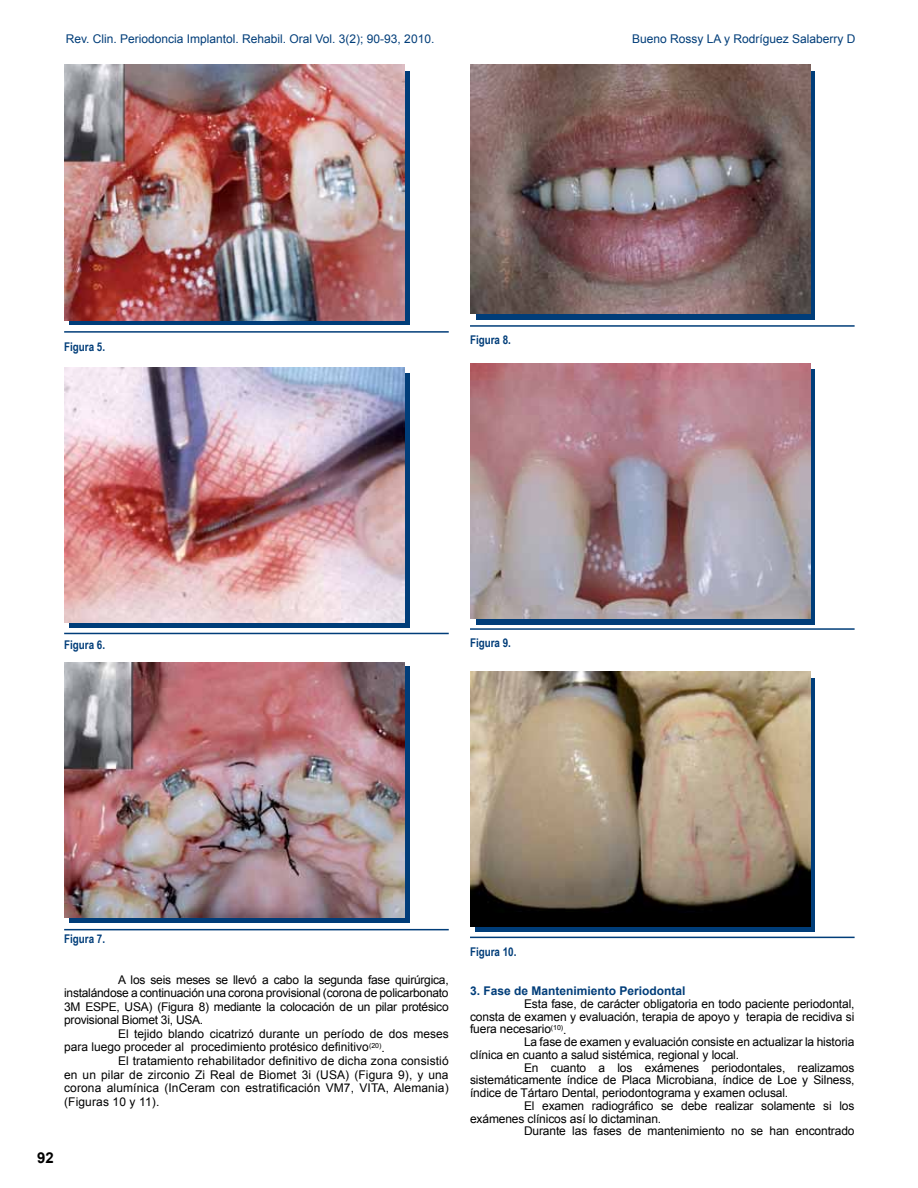
<style>
.page{position:relative;width:918px;height:1188px;background:#fff}
.page>*{position:absolute;margin:0;border:0;box-sizing:border-box;transform-origin:0 0}
.t1{font:700 15px "Arial";color:#000}
.t2{font:12px "Arial";letter-spacing:-.01em;color:#000}
.t3{font:12px "Arial";letter-spacing:.01em;color:#000}
.t4{font:12px "Arial";color:#003d79}
.t5{font:700 12px "Arial Narrow";color:#003d79}
.t6{font:700 12px "Arial";color:#003d79}
</style>
<div class="page">
<hr style="left:64px;top:331px;width:385px;height:2px;background:#003d79">
<div style="left:69px;top:71px;width:340px;height:254px;background:linear-gradient(to right,#003d79,#003d79)"></div>
<img style="left:64px;top:65px;width:340px;height:255px">
<div style="left:69px;top:373px;width:341px;height:255px;background:#003d79"></div>
<hr style="left:64px;top:633px;width:385px;height:1px;background:#003d79">
<img style="left:64px;top:367px;width:340px;height:256px">
<hr style="left:64px;top:929px;width:385px;height:1px;background:#003d79">
<div style="left:69px;top:667px;width:340px;height:256px;background:#003d79"></div>
<img style="left:64px;top:662px;width:340px;height:256px">
<hr style="left:470px;top:325px;width:385px;height:2px;background:#003d79">
<div style="left:476px;top:71px;width:339px;height:249px;background:#003d79"></div>
<img style="left:470px;top:65px;width:340px;height:249px">
<hr style="left:470px;top:628px;width:385px;height:2px;background:#003d79">
<svg style="left:476px;top:369px;width:339px;height:255px;background:#1f4e81"></svg>
<img style="left:470px;top:363px;width:340px;height:255px">
<hr style="left:470px;top:937px;width:385px;height:1px;background:#003d79">
<div style="left:475px;top:678px;width:340px;height:254px;background:#003d79"></div>
<img style="left:470px;top:671px;width:340px;height:256px">
<p class="t4" style="left:66px;top:31px;width:370px">Rev. Clin. Periodoncia Implantol. Rehabil. Oral Vol. 3(2); 90-93, 2010.</p>
<p class="t4" style="left:632px;top:31px;width:225px">Bueno Rossy LA y Rodríguez Salaberry D</p>
<p class="t5" style="left:64px;top:338px;width:43px">Figura 5.</p>
<p class="t5" style="left:470px;top:330px;width:43px">Figura 8.</p>
<p class="t5" style="left:64px;top:636px;width:43px">Figura 6.</p>
<p class="t5" style="left:470px;top:633px;width:43px">Figura 9.</p>
<p class="t5" style="left:64px;top:930px;width:43px">Figura 7.</p>
<p class="t2" style="left:118px;top:972px;width:332px">A los seis meses se llevó a cabo la segunda fase quirúrgica,</p>
<p class="t2" style="left:64px;top:985px;width:386px">instalándose a continuación una corona provisional (corona de policarbonato</p>
<p class="t2" style="left:64px;top:999px;width:386px">3M ESPE, USA) (Figura 8) mediante la colocación de un pilar protésico</p>
<p class="t2" style="left:64px;top:1012px;width:141px">provisional Biomet 3i, USA.</p>
<p class="t2" style="left:118px;top:1026px;width:332px">El tejido blando cicatrizó durante un período de dos meses</p>
<p class="t2" style="left:64px;top:1039px;width:322px">para luego proceder al procedimiento protésico definitivo<sup>(20)</sup>.</p>
<p class="t3" style="left:118px;top:1053px;width:332px">El tratamiento rehabilitador definitivo de dicha zona consistió</p>
<p class="t3" style="left:64px;top:1066px;width:386px">en un pilar de zirconio Zi Real de Biomet 3i (USA) (Figura 9), y una</p>
<p class="t3" style="left:64px;top:1080px;width:386px">corona alumínica (InCeram con estratificación VM7, VITA, Alemania)</p>
<p class="t3" style="left:64px;top:1093px;width:97px">(Figuras 10 y 11).</p>
<p class="t1" style="left:37px;top:1148px;width:18px">92</p>
<p class="t5" style="left:470px;top:942px;width:48px">Figura 10.</p>
<p class="t6" style="left:470px;top:983px;width:217px">3. Fase de Mantenimiento Periodontal</p>
<p class="t2" style="left:524px;top:996px;width:332px">Esta fase, de carácter obligatoria en todo paciente periodontal,</p>
<p class="t2" style="left:470px;top:1009px;width:386px">consta de examen y evaluación, terapia de apoyo y terapia de recidiva si</p>
<p class="t2" style="left:470px;top:1021px;width:98px">fuera necesario<sup>(10)</sup>.</p>
<p class="t2" style="left:524px;top:1034px;width:332px">La fase de examen y evaluación consiste en actualizar la historia</p>
<p class="t2" style="left:470px;top:1047px;width:271px">clínica en cuanto a salud sistémica, regional y local.</p>
<p class="t2" style="left:524px;top:1060px;width:332px">En cuanto a los exámenes periodontales, realizamos</p>
<p class="t2" style="left:470px;top:1072px;width:386px">sistemáticamente índice de Placa Microbiana, índice de Loe y Silness,</p>
<p class="t2" style="left:470px;top:1085px;width:320px">índice de Tártaro Dental, periodontograma y examen oclusal.</p>
<p class="t2" style="left:524px;top:1098px;width:332px">El examen radiográfico se debe realizar solamente si los</p>
<p class="t2" style="left:470px;top:1111px;width:193px">exámenes clínicos así lo dictaminan.</p>
<p class="t2" style="left:524px;top:1123px;width:332px">Durante las fases de mantenimiento no se han encontrado</p>
</div>
